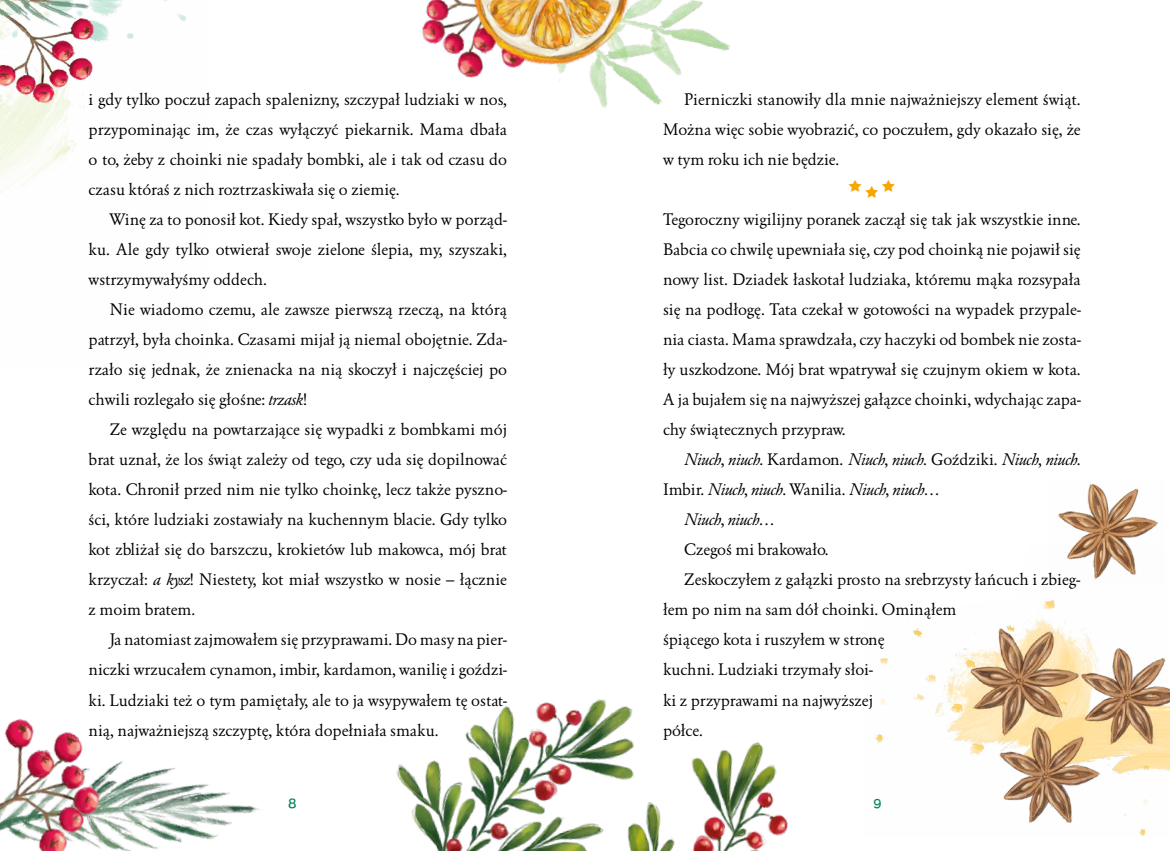
<style>
.page{position:relative;width:1170px;height:851px;background:#fff}
.page>*{position:absolute;margin:0;border:0;box-sizing:border-box;transform-origin:0 0}
.t1{font:15px/30px "EFN Garamo OT";color:#000;text-align:justify}
.t2{font:italic 15px "EFN Garamo OT";color:#000}
.t3{font:13.75px "Billy PL";color:#00825e}
.s1{font-style:italic}
.s2{font-style:normal}
</style>
<div class="page">
<img style="left:0;top:718px;width:260px;height:132px">
<img style="left:422px;top:0;width:308px;height:108px">
<img style="left:875px;top:600px;width:294px;height:236px">
<img style="left:1058px;top:483px;width:101px;height:96px">
<img style="left:396px;top:699px;width:237px;height:151px">
<img style="left:552px;top:724px;width:236px;height:126px">
<img style="left:0;top:0;width:186px;height:187px">
<p class="t1" style="left:89px;top:84px;width:420px">i gdy tylko poczuł zapach spalenizny, szczypał ludziaki w nos, przypominając im, że czas wyłączyć piekarnik. Mama dbała o to, żeby z choinki nie spadały bombki, ale i tak od czasu do czasu któraś z nich roztrzaskiwała się o ziemię.</p>
<p class="t1" style="left:89px;top:204px;width:420px;text-indent:21px">Winę za to ponosił kot. Kiedy spał, wszystko było w porząd&shy;ku. Ale gdy tylko otwierał swoje zielone ślepia, my, szyszaki, wstrzymywałyśmy oddech.</p>
<p class="t1" style="left:89px;top:294px;width:420px;text-indent:21px">Nie wiadomo czemu, ale zawsze pierwszą rzeczą, na którą patrzył, była choinka. Czasami mijał ją niemal obojętnie. Zda&shy;rzało się jednak, że znienacka na nią skoczył i najczęściej po chwili rozlegało się głośne: <span class="s1">trzask</span>!</p>
<p class="t1" style="left:89px;top:414px;width:420px;text-indent:21px">Ze względu na powtarzające się wypadki z bombkami mój brat uznał, że los świąt zależy od tego, czy uda się dopilnować kota. Chronił przed nim nie tylko choinkę, lecz także pyszno&shy;ści, które ludziaki zostawiały na kuchennym blacie. Gdy tylko kot zbliżał się do barszczu, krokietów lub makowca, mój brat krzyczał: <span class="s1">a kysz</span>! Niestety, kot miał wszystko w nosie – łącznie z moim bratem.</p>
<p class="t1" style="left:89px;top:624px;width:420px;text-indent:21px">Ja natomiast zajmowałem się przyprawami. Do masy na pier&shy;niczki wrzucałem cynamon, imbir, kardamon, wanilię i goździ&shy;ki. Ludziaki też o tym pamiętały, ale to ja wsypywałem tę ostat&shy;nią, najważniejszą szczyptę, która dopełniała smaku.</p>
<p class="t1" style="left:663px;top:84px;width:419px;text-indent:21px">Pierniczki stanowiły dla mnie najważniejszy element świąt.<br>Można więc sobie wyobrazić, co poczułem, gdy okazało się, że w tym roku ich nie będzie.</p>
<p class="t1" style="left:663px;top:204px;width:419px">Tegoroczny wigilijny poranek zaczął się tak jak wszystkie inne.<br>Babcia co chwilę upewniała się, czy pod choinką nie pojawił się nowy list. Dziadek łaskotał ludziaka, któremu mąka rozsypała się na podłogę. Tata czekał w gotowości na wypadek przypale&shy;nia ciasta. Mama sprawdzała, czy haczyki od bombek nie zosta&shy;ły uszkodzone. Mój brat wpatrywał się czujnym okiem w kota.<br>A ja bujałem się na najwyższej gałązce choinki, wdychając zapa&shy;chy świątecznych przypraw.</p>
<p class="t2" style="left:684px;top:450px;width:398px">Niuch<span class="s2">,</span> niuch<span class="s2">. Kardamon.</span> Niuch<span class="s2">,</span> niuch<span class="s2">. Goździki.</span> Niuch<span class="s2">,</span> niuch<span class="s2">.</span></p>
<p class="t2" style="left:663px;top:480px;width:279px"><span class="s2">Imbir.</span> Niuch<span class="s2">,</span> niuch<span class="s2">. Wanilia.</span> Niuch<span class="s2">,</span> niuch<span class="s2">…</span></p>
<p class="t2" style="left:684px;top:510px;width:93px">Niuch<span class="s2">,</span> niuch<span class="s2">…</span></p>
<p class="t1" style="left:684px;top:534px;width:146px">Czegoś mi brakowało.</p>
<p class="t1" style="left:684px;top:564px;width:397px">Zeskoczyłem z gałązki prosto na srebrzysty łańcuch i zbieg-</p>
<p class="t1" style="left:663px;top:594px;width:295px">łem po nim na sam dół choinki. Ominąłem</p>
<p class="t1" style="left:663px;top:624px;width:223px">śpiącego kota i ruszyłem w stronę</p>
<p class="t1" style="left:663px;top:654px;width:211px">kuchni. Ludziaki trzymały słoi-</p>
<p class="t1" style="left:663px;top:684px;width:211px">ki z przyprawami na najwyższej</p>
<p class="t1" style="left:663px;top:714px;width:41px">półce.</p>
<p class="t3" style="left:288px;top:796px;width:9px">8</p>
<p class="t3" style="left:873px;top:796px;width:9px">9</p>
</div>
